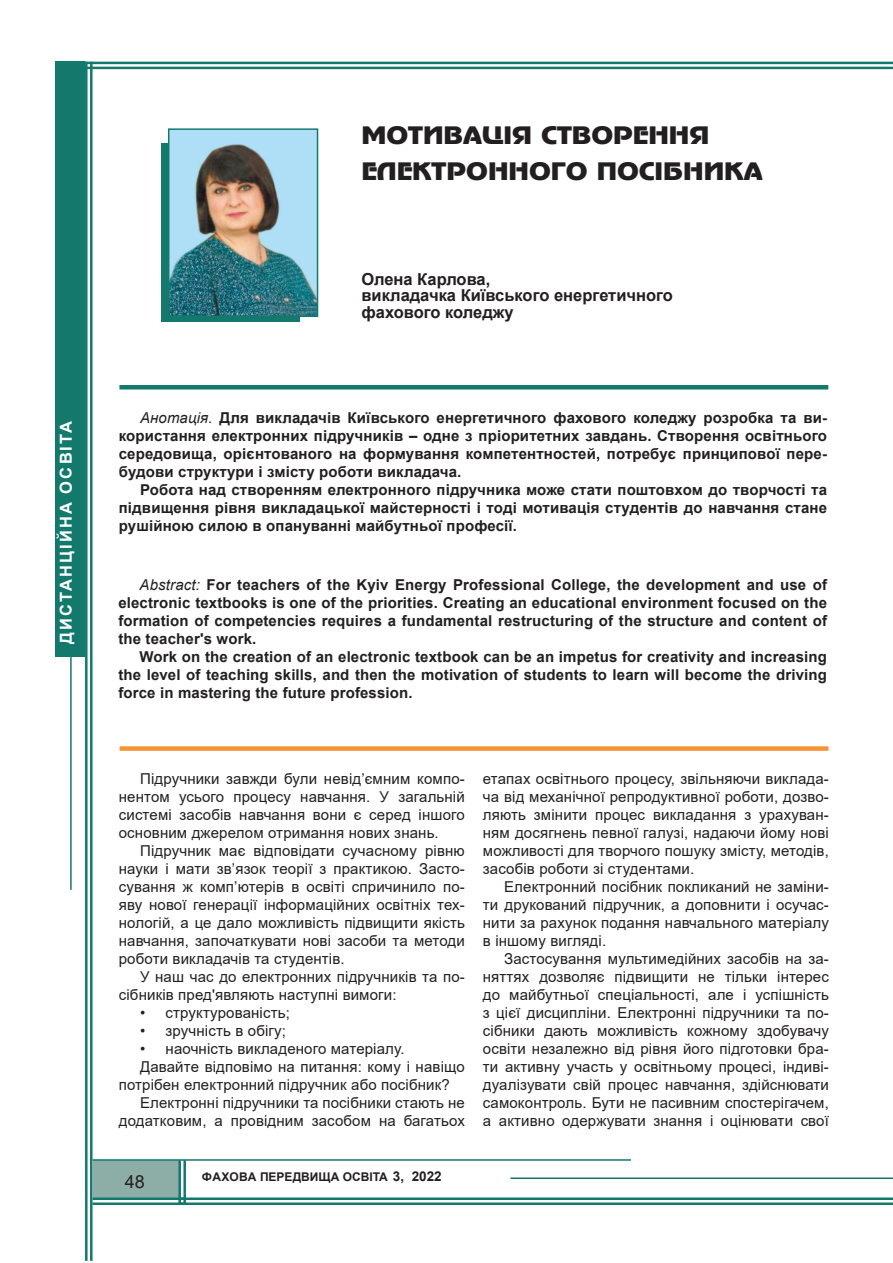
<style>
.page{position:relative;width:893px;height:1263px;background:#fff}
.page>*{position:absolute;margin:0;border:0;box-sizing:border-box;transform-origin:0 0}
.РУБРИКА{font:24px "Uk Adver Gothic";color:#231f20;scale:1.09 1}
.t1{font:18px "Arial";color:#231f20}
.АВТОР{font:700 16.5px "Arial";color:#231f20}
.Змист_рубрика{font:700 16.5px "Arial";letter-spacing:.135em;color:#fff}
.ТЕКСТ{font:15px/18px "Arial";letter-spacing:.01em;color:#231f20;text-align:justify}
.ТЕКСТ-2{font:700 15px/18px "Arial";letter-spacing:.01em;color:#231f20;text-align:justify}
.t2{font:700 12px "Arial";color:#231f20}
.s1{font-weight:400;font-style:italic}
.s2{font-size:13.5px}
</style>
<div class="page">
<div style="left:55px;top:62px;width:30px;height:595px;background:#13796d"></div>
<div style="left:93px;top:1160px;width:85px;height:37px;background:#8dada7"></div>
<hr style="left:81px;top:62px;width:812px;height:2px;background:#13796d">
<hr style="left:81px;top:67px;width:812px;height:2px;background:#13796d">
<hr style="left:93px;top:1159px;width:538px;height:2px;background:#13796d">
<hr style="left:510px;top:1177px;width:383px;height:2px;background:#13796d">
<hr style="left:70px;top:657px;width:2px;height:233px;background:#13796d">
<hr style="left:178px;top:1197px;width:715px;height:3px;background:#13796d">
<hr style="left:178px;top:1202px;width:715px;height:3px;background:#13796d">
<hr style="left:178px;top:1160px;width:3px;height:45px;background:#13796d">
<hr style="left:183px;top:1160px;width:3px;height:45px;background:#13796d">
<hr style="left:93px;top:1197px;width:93px;height:3px;background:#13796d">
<hr style="left:93px;top:1202px;width:93px;height:3px;background:#13796d">
<hr style="left:90px;top:62px;width:3px;height:1199px;background:#13796d">
<hr style="left:85px;top:62px;width:3px;height:1199px;background:#13796d">
<hr style="left:119px;top:385px;width:709px;height:4px;background:#13796d">
<div style="left:120px;top:746px;width:708px;height:5px;background:#f79332"></div>
<div style="left:161px;top:143px;width:139px;height:179px;background:#13796d"></div>
<img style="left:171px;top:131px;width:144px;height:183px">
<div style="left:168px;top:128px;width:150px;height:189px;border:2px solid #13796d"></div>
<p class="Змист_рубрика" style="left:55px;top:644px;width:225px;rotate:-90deg">ДИСТАНЦІЙНА ОСВІТА</p>
<p class="РУБРИКА" style="left:361px;top:122px;width:321px">МОТИВАЦІЯ СТВОРЕННЯ</p>
<p class="РУБРИКА" style="left:361px;top:158px;width:369px">ЕЛЕКТРОННОГО ПОСІБНИКА</p>
<p class="АВТОР" style="left:361px;top:267px;width:130px">Олена Карлова,</p>
<p class="АВТОР" style="left:361px;top:284px;width:313px">викладачка Київського енергетичного</p>
<p class="АВТОР" style="left:361px;top:300px;width:154px">фахового коледжу</p>
<p class="ТЕКСТ-2" style="left:119px;top:409px;width:710px;text-indent:21px"><span class="s1">Анотація.</span> Для викладачів Київського енергетичного фахового коледжу розробка та ви&shy;користання електронних підручників – одне з пріоритетних завдань. Створення освітнього середовища, орієнтованого на формування компетентностей, потребує принципової пере&shy;будови структури і змісту роботи викладача.</p>
<p class="ТЕКСТ-2" style="left:119px;top:481px;width:710px;text-indent:21px">Робота над створенням електронного підручника може стати поштовхом до творчості та підвищення рівня викладацької майстерності і тоді мотивація студентів до навчання стане рушійною силою в опануванні майбутньої професії.</p>
<p class="ТЕКСТ-2" style="left:118px;top:576px;width:710px;text-indent:21px"><span class="s1">Abstract:</span> For teachers of the Kyiv Energy Professional College, the development and use of electronic textbooks is one of the priorities. Creating an educational environment focused on the formation of competencies requires a fundamental restructuring of the structure and content of the teacher's work.</p>
<p class="ТЕКСТ-2" style="left:118px;top:648px;width:710px;text-indent:21px">Work on the creation of an electronic textbook can be an impetus for creativity and increasing the level of teaching skills, and then the motivation of students to learn will become the driving force in mastering the future profession.</p>
<p class="ТЕКСТ" style="left:119px;top:770px;width:348px;text-indent:21px">Підручники завжди були невід’ємним компо&shy;нентом усього процесу навчання. У загальній системі засобів навчання вони є серед іншого основним джерелом отримання нових знань.</p>
<p class="ТЕКСТ" style="left:119px;top:842px;width:348px;text-indent:21px">Підручник має відповідати сучасному рівню науки і мати зв’язок теорії з практикою. Засто&shy;сування ж комп’ютерів в освіті спричинило по&shy;яву нової генерації інформаційних освітніх тех&shy;нологій, а це дало можливість підвищити якість навчання, започаткувати нові засоби та методи роботи викладачів та студентів.</p>
<p class="ТЕКСТ" style="left:119px;top:968px;width:348px;text-indent:21px">У наш час до електронних підручників та по&shy;сібників пред'являють наступні вимоги:</p>
<p class="ТЕКСТ" style="left:140px;top:1004px;width:151px">• структурованість;</p>
<p class="ТЕКСТ" style="left:140px;top:1022px;width:147px">• зручність в обігу;</p>
<p class="ТЕКСТ" style="left:140px;top:1040px;width:266px">• наочність викладеного матеріалу.</p>
<p class="ТЕКСТ" style="left:119px;top:1058px;width:347px;text-indent:21px">Давайте відповімо на питання: кому і навіщо потрібен електронний підручник або посібник?</p>
<p class="ТЕКСТ" style="left:119px;top:1094px;width:348px;text-align:right">Електронні підручники та посібники стають не додатковим, а провідним засобом на багатьох</p>
<p class="t1" style="left:125px;top:1169px;width:22px">48</p>
<p class="t2" style="left:202px;top:1168px;width:241px">ФАХОВА ПЕРЕДВИЩА ОСВІТА <span class="s2">3, 2022</span></p>
<p class="ТЕКСТ" style="left:483px;top:770px;width:348px">етапах освітнього процесу, звільняючи виклада&shy;ча від механічної репродуктивної роботи, дозво&shy;ляють змінити процес викладання з урахуван&shy;ням досягнень певної галузі, надаючи йому нові можливості для творчого пошуку змісту, методів, засобів роботи зі студентами.</p>
<p class="ТЕКСТ" style="left:483px;top:878px;width:348px;text-indent:21px">Електронний посібник покликаний не заміни&shy;ти друкований підручник, а доповнити і осучас&shy;нити за рахунок подання навчального матеріалу в іншому вигляді.</p>
<p class="ТЕКСТ" style="left:483px;top:950px;width:348px;text-indent:21px">Застосування мультимедійних засобів на за&shy;няттях дозволяє підвищити не тільки інтерес до майбутньої спеціальності, але і успішність з цієї дисципліни. Електронні підручники та по&shy;сібники дають можливість кожному здобувачу освіти незалежно від рівня його підготовки бра&shy;ти активну участь у освітньому процесі, індиві&shy;дуалізувати свій процес навчання, здійснювати самоконтроль. Бути не пасивним спостерігачем, а активно одержувати знання і оцінювати свої</p>
</div>
